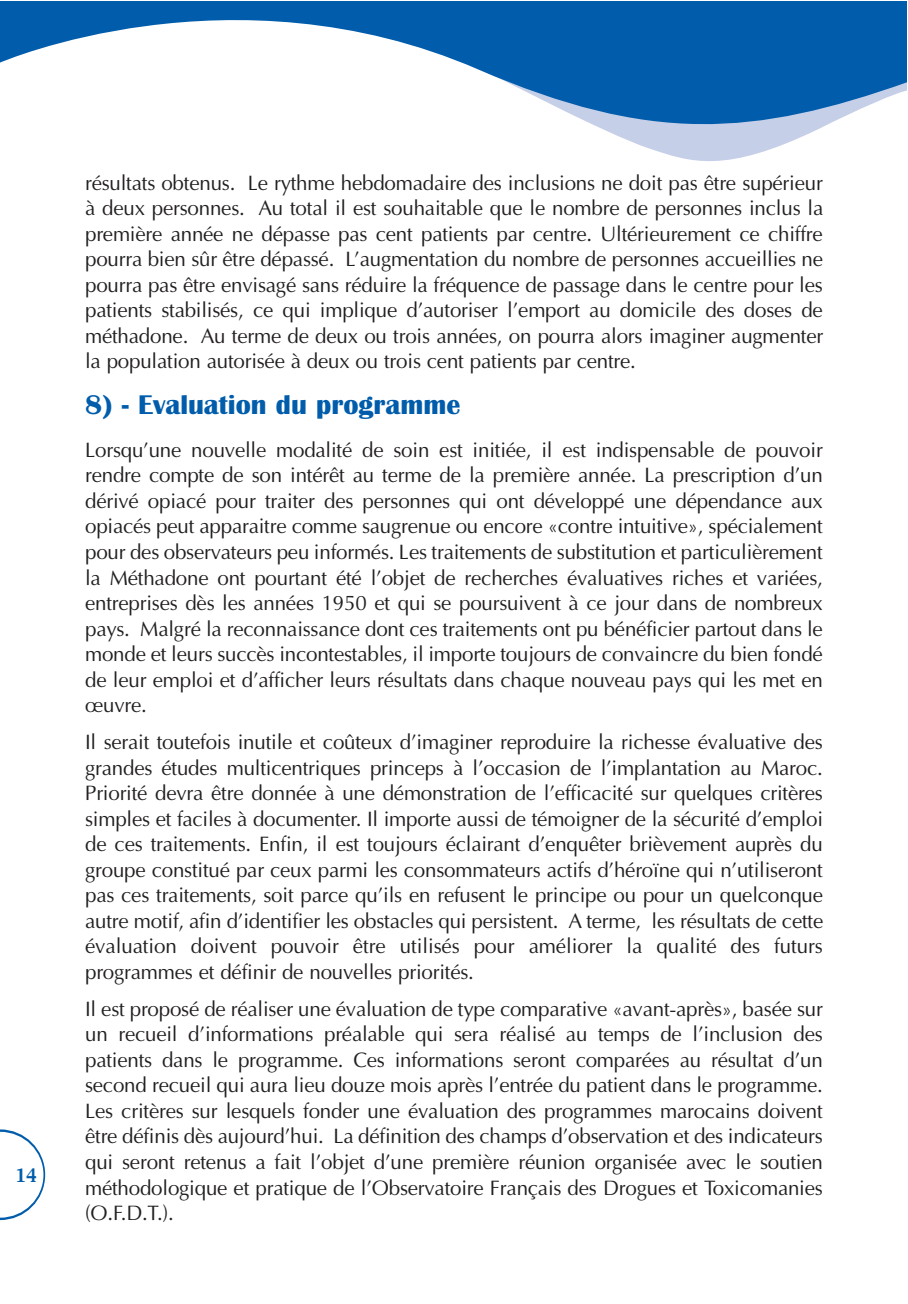
<style>
.page{position:relative;width:908px;height:1304px;background:#fff}
.page>*{position:absolute;margin:0;border:0;box-sizing:border-box;transform-origin:0 0}
.t1{font:700 28px "Britannic";color:#015dab}
.t2{font:21px/25.6px "Optima";letter-spacing:-.01em;color:#231f20;text-align:justify}
.t3{font:16px "Capitals";color:#015dab}
</style>
<div class="page">
<svg style="left:637px;top:144px;width:147px;height:17px"></svg>
<svg style="left:1px;top:2px;width:905px;height:142px"></svg>
<svg style="left:0;top:1130px;width:45px;height:90px"></svg>
<svg style="left:0;top:2px;width:1px;height:61px"></svg>
<p class="t3" style="left:15px;top:1167px;width:23px">14</p>
<p class="t2" style="left:85px;top:170px;width:739px">résultats obtenus. Le rythme hebdomadaire des inclusions ne doit pas être supérieur à deux personnes. Au total il est souhaitable que le nombre de personnes inclus la première année ne dépasse pas cent patients par centre. Ultérieurement ce chiffre pourra bien sûr être dépassé. L’augmentation du nombre de personnes accueillies ne pourra pas être envisagé sans réduire la fréquence de passage dans le centre pour les patients stabilisés, ce qui implique d’autoriser l’emport au domicile des doses de méthadone. Au terme de deux ou trois années, on pourra alors imaginer augmenter la population autorisée à deux ou trois cent patients par centre.</p>
<h1 class="t1" style="left:85px;top:388px;width:376px">8) - Evaluation du programme</h1>
<p class="t2" style="left:85px;top:437px;width:739px">Lorsqu’une nouvelle modalité de soin est initiée, il est indispensable de pouvoir rendre compte de son intérêt au terme de la première année. La prescription d’un dérivé opiacé pour traiter des personnes qui ont développé une dépendance aux opiacés peut apparaitre comme saugrenue ou encore «contre intuitive», spécialement pour des observateurs peu informés. Les traitements de substitution et particulièrement la Méthadone ont pourtant été l’objet de recherches évaluatives riches et variées, entreprises dès les années 1950 et qui se poursuivent à ce jour dans de nombreux pays. Malgré la reconnaissance dont ces traitements ont pu bénéficier partout dans le monde et leurs succès incontestables, il importe toujours de convaincre du bien fondé de leur emploi et d’afficher leurs résultats dans chaque nouveau pays qui les met en œuvre.</p>
<p class="t2" style="left:85px;top:729px;width:739px">Il serait toutefois inutile et coûteux d’imaginer reproduire la richesse évaluative des grandes études multicentriques princeps à l’occasion de l’implantation au Maroc.<br>Priorité devra être donnée à une démonstration de l’efficacité sur quelques critères simples et faciles à documenter. Il importe aussi de témoigner de la sécurité d’emploi de ces traitements. Enfin, il est toujours éclairant d’enquêter brièvement auprès du groupe constitué par ceux parmi les consommateurs actifs d’héroïne qui n’utiliseront pas ces traitements, soit parce qu’ils en refusent le principe ou pour un quelconque autre motif, afin d’identifier les obstacles qui persistent. A terme, les résultats de cette évaluation doivent pouvoir être utilisés pour améliorer la qualité des futurs programmes et définir de nouvelles priorités.</p>
<p class="t2" style="left:85px;top:996px;width:739px">Il est proposé de réaliser une évaluation de type comparative «avant-après», basée sur un recueil d’informations préalable qui sera réalisé au temps de l’inclusion des patients dans le programme. Ces informations seront comparées au résultat d’un second recueil qui aura lieu douze mois après l’entrée du patient dans le programme.<br>Les critères sur lesquels fonder une évaluation des programmes marocains doivent être définis dès aujourd’hui. La définition des champs d’observation et des indicateurs qui seront retenus a fait l’objet d’une première réunion organisée avec le soutien méthodologique et pratique de l’Observatoire Français des Drogues et Toxicomanies (O.F.D.T.).</p>
</div>
